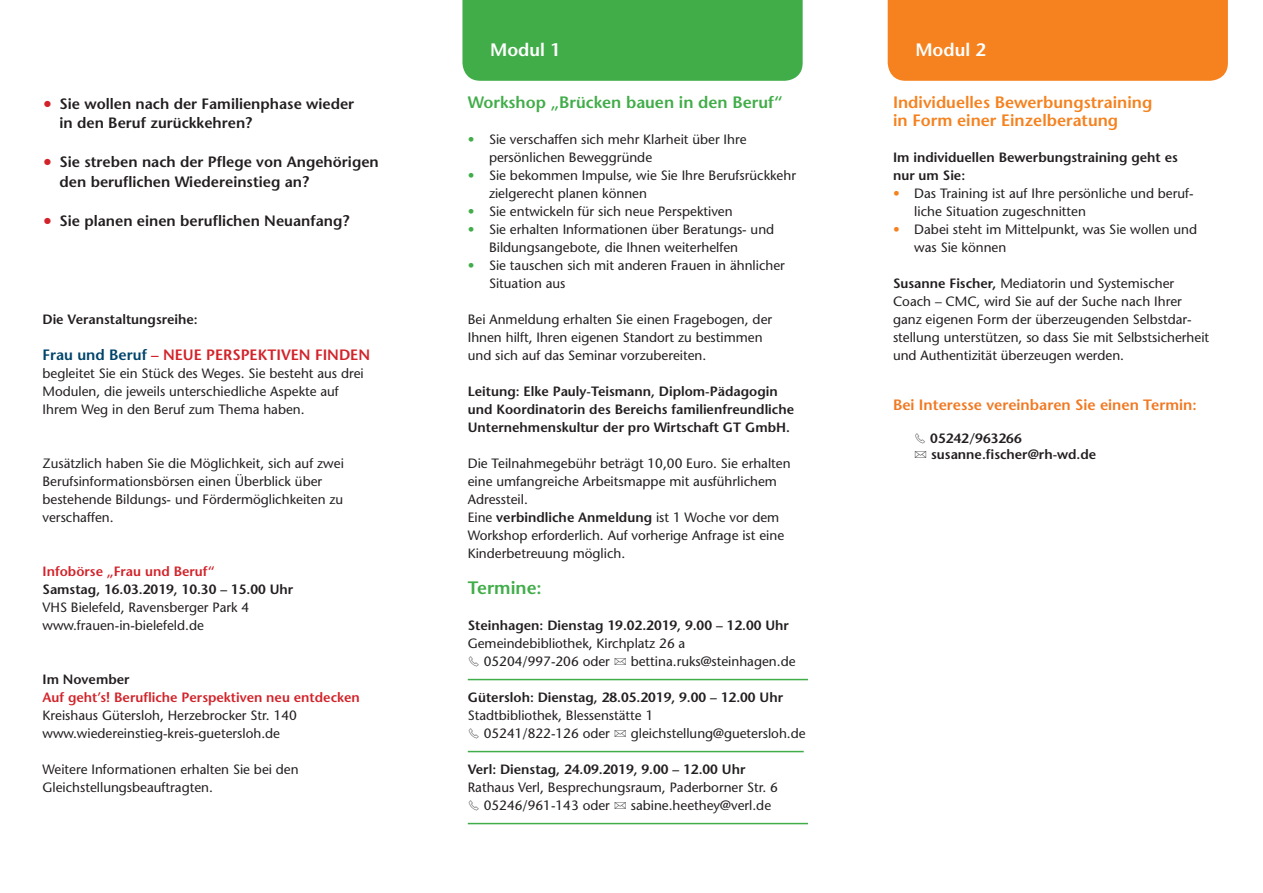
<style>
.page{position:relative;width:1263px;height:893px;background:#fff}
.page>*{position:absolute;margin:0;border:0;box-sizing:border-box;transform-origin:0 0}
.t1{font:600 18px "Stone Sans";color:#fff}
.t2{font:600 18px "Stone Sans";color:#41ad49}
.t3{font:600 16.5px/18px "Stone Sans";color:#f5821f}
.t4{font:600 16.5px "Stone Sans";color:#41ad49}
.t5{font:600 15px/19.5px "Stone Sans";color:#231f20}
.t6{font:600 15px "Stone Sans";color:#f17923}
.t7{font:600 15px "Stone Sans";color:#d2232a}
.t8{font:13.5px/18px "Stone Sans";color:#231f20}
.t9{font:600 13.5px/18px "Stone Sans";color:#231f20}
.t10{font:600 13.5px "Stone Sans";color:#d2232a}
.s1{color:#00446b}
.s2{color:#41ad49}
.s3{font-weight:600}
.s4{color:#f5821f}
</style>
<div class="page">
<div style="left:888px;top:0;width:340px;height:81px;background:#f5821f"></div>
<div style="left:462px;top:0;width:341px;height:81px;background:#41ad49"></div>
<hr style="left:468px;top:679px;width:340px;height:1px;background:#41ad49">
<hr style="left:468px;top:751px;width:336px;height:1px;background:#41ad49">
<hr style="left:468px;top:823px;width:340px;height:1px;background:#41ad49">
<p class="t5" style="left:60px;top:95px;width:296px">Sie wollen nach der Familienphase wieder in den Beruf zurückkehren?</p>
<p class="t5" style="left:60px;top:154px;width:321px">Sie streben nach der Pflege von Angehörigen den beruflichen Wiedereinstieg an?</p>
<p class="t5" style="left:60px;top:212px;width:291px">Sie planen einen beruflichen Neuanfang?</p>
<p class="t9" style="left:43px;top:312px;width:157px">Die Veranstaltungsreihe:</p>
<p class="t7" style="left:43px;top:349px;width:329px"><span class="s1">Frau und Beruf</span> – NEUE PERSPEKTIVEN FINDEN</p>
<p class="t8" style="left:43px;top:366px;width:323px">begleitet Sie ein Stück des Weges. Sie besteht aus drei<br>Modulen, die jeweils unterschiedliche Aspekte auf<br>Ihrem Weg in den Beruf zum Thema haben.</p>
<p class="t8" style="left:43px;top:456px;width:303px">Zusätzlich haben Sie die Möglichkeit, sich auf zwei Berufsinformationsbörsen einen Überblick über bestehende Bildungs- und Fördermöglichkeiten zu verschaffen.</p>
<p class="t10" style="left:43px;top:566px;width:173px">Infobörse „Frau und Beruf“</p>
<p class="t9" style="left:43px;top:582px;width:252px">Samstag, 16.03.2019, 10.30 – 15.00 Uhr</p>
<p class="t8" style="left:43px;top:600px;width:208px">VHS Bielefeld, Ravensberger Park 4 www.frauen-in-bielefeld.de</p>
<p class="t9" style="left:43px;top:672px;width:89px">Im November</p>
<p class="t10" style="left:43px;top:692px;width:319px">Auf geht’s! Berufliche Perspektiven neu entdecken</p>
<p class="t8" style="left:43px;top:708px;width:256px">Kreishaus Gütersloh, Herzebrocker Str. 140 www.wiedereinstieg-kreis-guetersloh.de</p>
<p class="t8" style="left:43px;top:762px;width:258px">Weitere Informationen erhalten Sie bei den<br>Gleichstellungsbeauftragten.</p>
<h1 class="t1" style="left:490px;top:43px;width:72px">Modul 1</h1>
<p class="t4" style="left:468px;top:96px;width:316px">Workshop „Brücken bauen in den Beruf“</p>
<p class="t8" style="left:489px;top:132px;width:259px;text-indent:-21px"><span class="s2">•</span> Sie verschaffen sich mehr Klarheit über Ihre persönlichen Beweggründe</p>
<p class="t8" style="left:489px;top:168px;width:308px;text-indent:-21px"><span class="s2">•</span> Sie bekommen Impulse, wie Sie Ihre Berufsrückkehr zielgerecht planen können</p>
<p class="t8" style="left:468px;top:204px;width:266px"><span class="s2">•</span> Sie entwickeln für sich neue Perspektiven</p>
<p class="t8" style="left:489px;top:222px;width:287px;text-indent:-21px"><span class="s2">•</span> Sie erhalten Informationen über Beratungs- und<br>Bildungsangebote, die Ihnen weiterhelfen</p>
<p class="t8" style="left:489px;top:258px;width:297px;text-indent:-21px"><span class="s2">•</span> Sie tauschen sich mit anderen Frauen in ähnlicher<br>Situation aus</p>
<p class="t8" style="left:468px;top:312px;width:306px">Bei Anmeldung erhalten Sie einen Fragebogen, der<br>Ihnen hilft, Ihren eigenen Standort zu bestimmen und sich auf das Seminar vorzubereiten.</p>
<p class="t9" style="left:468px;top:384px;width:328px">Leitung: Elke Pauly-Teismann, Diplom-Pädagogin und Koordinatorin des Bereichs familienfreundliche<br>Unternehmenskultur der pro Wirtschaft GT GmbH.</p>
<p class="t8" style="left:468px;top:456px;width:324px">Die Teilnahmegebühr beträgt 10,00 Euro. Sie erhalten eine umfangreiche Arbeitsmappe mit ausführlichem Adressteil.<br>Eine <span class="s3">verbindliche Anmeldung</span> ist 1 Woche vor dem Workshop erforderlich. Auf vorherige Anfrage ist eine Kinderbetreuung möglich.</p>
<h1 class="t2" style="left:468px;top:581px;width:75px">Termine:</h1>
<p class="t9" style="left:468px;top:618px;width:323px">Steinhagen: Dienstag 19.02.2019, 9.00 – 12.00 Uhr</p>
<p class="t8" style="left:468px;top:636px;width:219px">Gemeindebibliothek, Kirchplatz 26 a</p>
<p class="t8" style="left:468px;top:654px;width:329px">✓ 05204/997-206 oder ◆ bettina.ruks@steinhagen.de</p>
<p class="t9" style="left:468px;top:690px;width:317px">Gütersloh: Dienstag, 28.05.2019, 9.00 – 12.00 Uhr</p>
<p class="t8" style="left:468px;top:708px;width:187px">Stadtbibliothek, Blessenstätte 1</p>
<p class="t8" style="left:468px;top:726px;width:339px">✓ 05241/822-126 oder ◆ gleichstellung@guetersloh.de</p>
<p class="t9" style="left:468px;top:762px;width:279px">Verl: Dienstag, 24.09.2019, 9.00 – 12.00 Uhr</p>
<p class="t8" style="left:468px;top:780px;width:312px">Rathaus Verl, Besprechungsraum, Paderborner Str. 6</p>
<p class="t8" style="left:468px;top:798px;width:305px">✓ 05246/961-143 oder ◆ sabine.heethey@verl.de</p>
<h1 class="t1" style="left:915px;top:43px;width:72px">Modul 2</h1>
<p class="t3" style="left:893px;top:95px;width:261px">Individuelles Bewerbungstraining in Form einer Einzelberatung</p>
<p class="t9" style="left:893px;top:150px;width:286px">Im individuellen Bewerbungstraining geht es nur um Sie:</p>
<p class="t8" style="left:914px;top:186px;width:281px;text-indent:-21px"><span class="s4">•</span> Das Training ist auf Ihre persönliche und beruf&shy;liche Situation zugeschnitten</p>
<p class="t8" style="left:914px;top:222px;width:284px;text-indent:-21px"><span class="s4">•</span> Dabei steht im Mittelpunkt, was Sie wollen und was Sie können</p>
<p class="t8" style="left:893px;top:276px;width:318px"><span class="s3">Susanne Fischer,</span> Mediatorin und Systemischer Coach – CMC, wird Sie auf der Suche nach Ihrer ganz eigenen Form der überzeugenden Selbstdar&shy;stellung unterstützen, so dass Sie mit Selbstsicherheit und Authentizität überzeugen werden.</p>
<p class="t6" style="left:893px;top:398px;width:305px">Bei Interesse vereinbaren Sie einen Termin:</p>
<p class="t9" style="left:914px;top:430px;width:109px">✓ 05242/963266</p>
<p class="t9" style="left:914px;top:447px;width:184px">◆ susanne.fischer@rh-wd.de</p>
</div>
